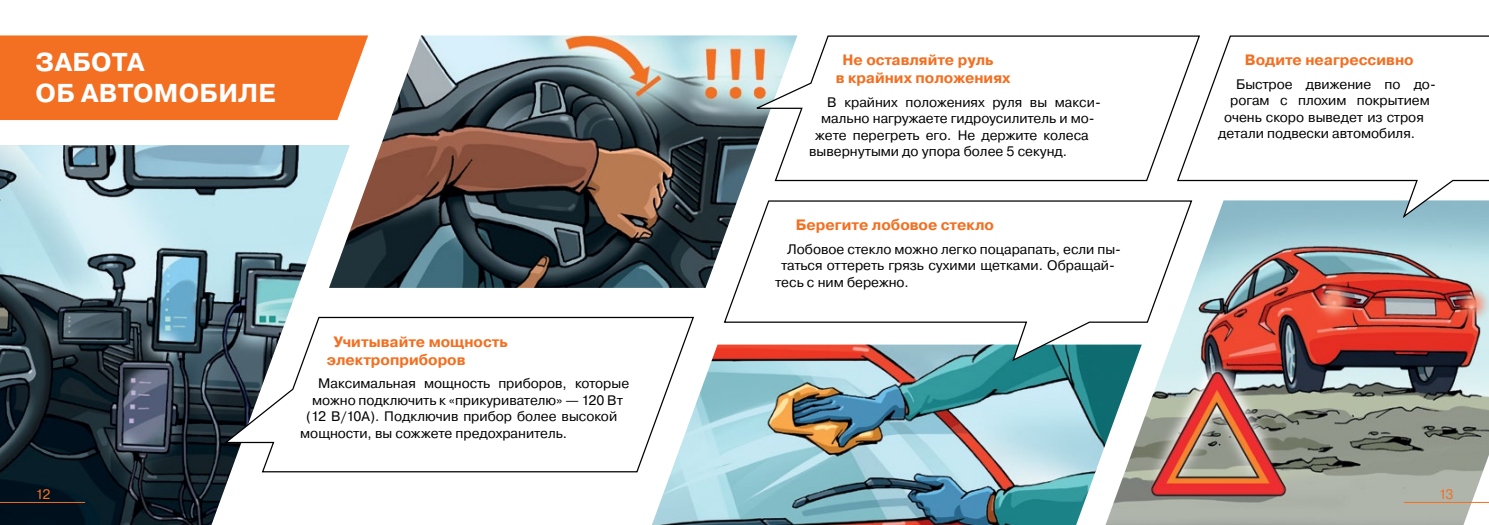
<style>
.page{position:relative;width:1489px;height:525px;background:#fff}
.page>*{position:absolute;margin:0;border:0;box-sizing:border-box;transform-origin:0 0}
.t1{font:700 25.88px/31px "LADA Pragmatica";letter-spacing:.01em;color:#fff}
.t2{font:700 15px/18px "LADA Pragmatica";color:#f36f21}
.t3{font:13.75px "LADA Pragmatica";color:#000}
.t4{font:13.75px "LADA Pragmatica";color:#f36f21}
</style>
<div class="page">
<img style="left:1141px;top:220px;width:347px;height:304px">
<svg style="left:1192px;top:35px;width:296px;height:185px"></svg>
<img style="left:652px;top:344px;width:489px;height:180px">
<svg style="left:722px;top:200px;width:470px;height:162px"></svg>
<img style="left:349px;top:35px;width:448px;height:253px">
<svg style="left:751px;top:35px;width:449px;height:147px"></svg>
<img style="left:0;top:145px;width:349px;height:379px">
<svg style="left:222px;top:316px;width:473px;height:157px"></svg>
<div style="left:0;top:35px;width:368px;height:85px;background:#f36f21"></div>
<hr style="left:1403px;top:502px;width:85px;height:1px;background:#f36f21">
<hr style="left:0;top:502px;width:85px;height:1px;background:#f36f21">
<h1 class="t1" style="left:36px;top:47px;width:242px">ЗАБОТА<br>ОБ АВТОМОБИЛЕ</h1>
<p class="t2" style="left:327px;top:332px;width:182px;text-indent:7px">Учитывайте мощность электроприборов</p>
<p class="t3" style="left:318px;top:375px;width:312px">Максимальная мощность приборов, которые</p>
<p class="t3" style="left:312px;top:391px;width:312px">можно подключить к «прикуривателю» — 120 Вт</p>
<p class="t3" style="left:306px;top:408px;width:312px">(12 В/10A). Подключив прибор более высокой</p>
<p class="t3" style="left:300px;top:424px;width:268px">мощности, вы сожжете предохранитель.</p>
<p class="t2" style="left:835px;top:51px;width:176px;text-indent:7px">Не оставляйте руль<br>в крайних положениях</p>
<p class="t3" style="left:827px;top:94px;width:275px">В крайних положениях руля вы макси-</p>
<p class="t3" style="left:821px;top:110px;width:275px">мально нагружаете гидроусилитель и мо-</p>
<p class="t3" style="left:815px;top:127px;width:275px">жете перегреть его. Не держите колеса</p>
<p class="t3" style="left:809px;top:143px;width:259px">вывернутыми до упора более 5 секунд.</p>
<p class="t2" style="left:795px;top:216px;width:200px">Берегите лобовое стекло</p>
<p class="t3" style="left:787px;top:240px;width:335px">Лобовое стекло можно легко поцарапать, если пы-</p>
<p class="t3" style="left:781px;top:257px;width:335px">таться оттереть грязь сухими щетками. Обращай-</p>
<p class="t3" style="left:775px;top:273px;width:135px">тесь с ним бережно.</p>
<p class="t2" style="left:1244px;top:51px;width:170px">Водите неагрессивно</p>
<p class="t3" style="left:1236px;top:76px;width:201px">Быстрое движение по до-</p>
<p class="t3" style="left:1230px;top:92px;width:201px">рогам с плохим покрытием</p>
<p class="t3" style="left:1224px;top:109px;width:201px">очень скоро выведет из строя</p>
<p class="t3" style="left:1218px;top:125px;width:198px">детали подвески автомобиля.</p>
<p class="t4" style="left:35px;top:485px;width:17px">12</p>
<p class="t4" style="left:1438px;top:485px;width:16px">13</p>
</div>
